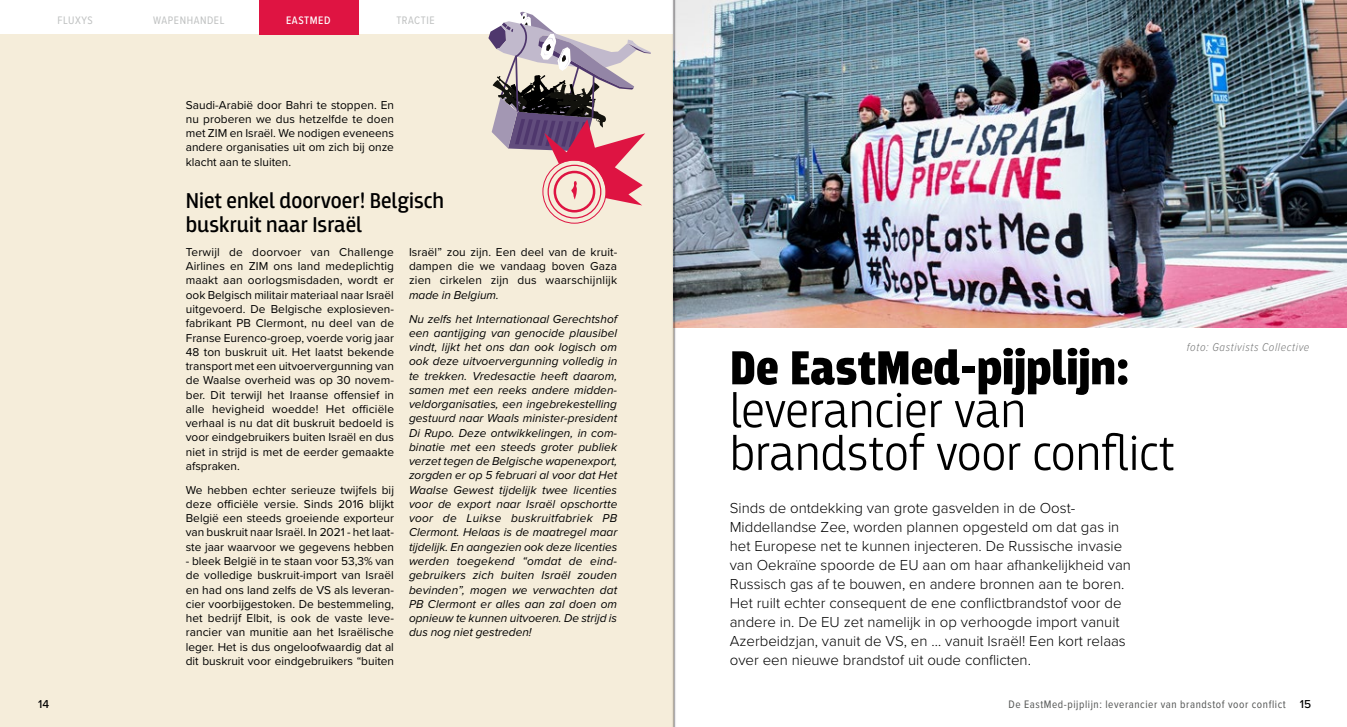
<style>
.page{position:relative;width:1347px;height:727px;background:#fff}
.page>*{position:absolute;margin:0;border:0;box-sizing:border-box;transform-origin:0 0}
.t1{font:300 50px/42.8px "Breakers";color:#000}
.t2{font:900 50px "Breakers";color:#000}
.t3{font:22.5px/23.8px "Breakers";color:#000}
.t4{font:300 15px/19px "Proxima Nova";color:#000}
.t5{font:11.88px/14.2px "Proxima Nova";color:#000;text-align:justify}
.t6{font:italic 11.88px/14.2px "Proxima Nova";color:#000}
.t7{font:italic 300 11.88px "Proxima Nova Cond";letter-spacing:.05em;color:#797a7a}
.t8{font:500 11.88px "Proxima Nova";color:#000}
.t9{font:11.25px "Proxima Nova Cond";letter-spacing:.05em;color:#555756}
.t10{font:11.25px "Proxima Nova Cond";letter-spacing:.05em;color:#bfc1c1}
.t11{font:500 11.25px "Proxima Nova Cond";letter-spacing:.05em;color:#fff}
</style>
<div class="page">
<div style="left:0;top:34px;width:673px;height:692px;background:#f5edda"></div>
<div style="left:259px;top:0;width:100px;height:34px;background:#df1442"></div>
<div style="left:553px;top:171px;width:42px;height:41px;border:2px solid #de1442;border-radius:50%"></div>
<svg style="left:488px;top:12px;width:163px;height:193px"></svg>
<img style="left:684px;top:0;width:662px;height:328px">
<svg style="left:672px;top:0;width:12px;height:726px"></svg>
<p class="t10" style="left:57px;top:12px;width:37px">FLUXYS</p>
<p class="t10" style="left:153px;top:12px;width:73px">WAPENHANDEL</p>
<p class="t11" style="left:286px;top:12px;width:46px">EASTMED</p>
<p class="t10" style="left:396px;top:12px;width:40px">TRACTIE</p>
<p class="t5" style="left:186px;top:97px;width:210px">Saudi-Arabië door Bahri te stoppen. En nu proberen we dus hetzelfde te doen met ZIM en Israël. We nodigen eveneens andere organisaties uit om zich bij onze klacht aan te sluiten.</p>
<h2 class="t3" style="left:186px;top:189px;width:260px">Niet enkel doorvoer! Belgisch buskruit naar Israël</h2>
<p class="t5" style="left:186px;top:244px;width:210px">Terwijl de doorvoer van Challenge Airlines en ZIM ons land medeplichtig maakt aan oorlogsmisdaden, wordt er ook Belgisch militair materiaal naar Israël uitgevoerd. De Belgische explosieven&shy;fabrikant PB Clermont, nu deel van de Franse Eurenco-groep, voerde vorig jaar 48 ton buskruit uit. Het laatst bekende transport met een uitvoervergunning van de Waalse overheid was op 30 novem&shy;ber. Dit terwijl het Iraanse offensief in alle hevigheid woedde! Het officiële verhaal is nu dat dit buskruit bedoeld is voor eindgebruikers buiten Israël en dus niet in strijd is met de eerder gemaakte afspraken.</p>
<p class="t5" style="left:186px;top:482px;width:210px">We hebben echter serieuze twijfels bij deze officiële versie. Sinds 2016 blijkt België een steeds groeiende exporteur van buskruit naar Israël. In 2021 - het laat&shy;ste jaar waarvoor we gegevens hebben</p>
<p class="t5" style="left:186px;top:553px;width:210px">- bleek België in te staan voor 53,3% van de volledige buskruit-import van Israël en had ons land zelfs de VS als leveran&shy;cier voorbijgestoken. De bestemmeling, het bedrijf Elbit, is ook de vaste leve&shy;rancier van munitie aan het Israëlische leger. Het is dus ongeloofwaardig dat al dit buskruit voor eindgebruikers “buiten</p>
<p class="t5" style="left:409px;top:244px;width:210px">Israël” zou zijn. Een deel van de kruit&shy;dampen die we vandaag boven Gaza zien cirkelen zijn dus waarschijnlijk</p>
<p class="t6" style="left:409px;top:283px;width:210px;line-height:23.8px">made in Belgium.<br>Nu zelfs het Internationaal Gerechtshof</p>
<p class="t6" style="left:409px;top:326px;width:210px;text-align:justify">een aantijging van genocide plausibel vindt, lijkt het ons dan ook logisch om ook deze uitvoervergunning volledig in te trekken. Vredesactie heeft daarom, samen met een reeks andere midden&shy;veldorganisaties, een ingebrekestelling gestuurd naar Waals minister-president Di Rupo. Deze ontwikkelingen, in com&shy;binatie met een steeds groter publiek verzet tegen de Belgische wapenexport, zorgden er op 5 februari al voor dat Het Waalse Gewest tijdelijk twee licenties voor de export naar Israël opschortte voor de Luikse buskruitfabriek PB Clermont. Helaas is de maatregel maar tijdelijk. En aangezien ook deze licenties werden toegekend “omdat de eind&shy;gebruikers zich buiten Israël zouden bevinden”, mogen we verwachten dat PB Clermont er alles aan zal doen om opnieuw te kunnen uitvoeren. De strijd is dus nog niet gestreden!</p>
<h1 class="t2" style="left:729px;top:338px;width:401px">De EastMed-pijplijn:</h1>
<h1 class="t1" style="left:729px;top:389px;width:446px">leverancier van brandstof voor conflict</h1>
<p class="t4" style="left:729px;top:497px;width:403px">Sinds de ontdekking van grote gasvelden in de Oost-Middellandse Zee, worden plannen opgesteld om dat gas in het Europese net te kunnen injecteren. De Russische invasie van Oekraïne spoorde de EU aan om haar afhankelijkheid van Russisch gas af te bouwen, en andere bronnen aan te boren.<br>Het ruilt echter consequent de ene conflictbrandstof voor de andere in. De EU zet namelijk in op verhoogde import vanuit Azerbeidzjan, vanuit de VS, en … vanuit Israël! Een kort relaas over een nieuwe brandstof uit oude conflicten.</p>
<p class="t7" style="left:1186px;top:338px;width:124px">foto: Gastivists Collective</p>
<p class="t8" style="left:38px;top:694px;width:13px">14</p>
<p class="t8" style="left:1299px;top:694px;width:13px">15</p>
<p class="t9" style="left:1008px;top:695px;width:279px">De EastMed-pijplijn: leverancier van brandstof voor conflict</p>
</div>
